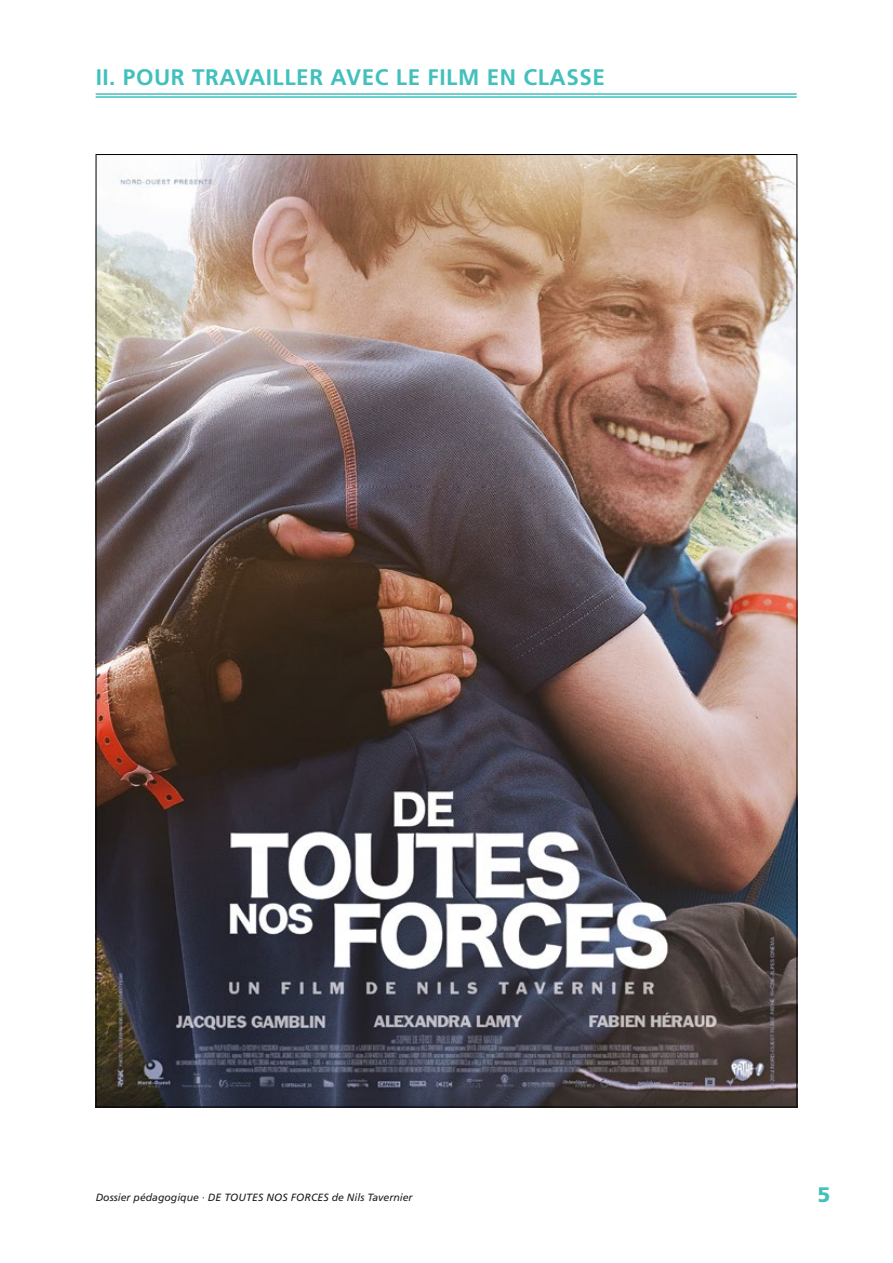
<style>
.page{position:relative;width:893px;height:1263px;background:#fff}
.page>*{position:absolute;margin:0;border:0;box-sizing:border-box;transform-origin:0 0}
.t1{font:700 22.5px "Frutiger LT Pro";letter-spacing:.025em;color:#42c0bd}
.t2{font:900 21px "Frutiger LT Pro";color:#42c0bd}
.t3{font:italic 10.5px "Frutiger LT Pro";color:#231f20}
</style>
<div class="page">
<hr style="left:96px;top:93px;width:701px;height:2px;background:#42c0bd">
<hr style="left:96px;top:96px;width:701px;height:2px;background:#42c0bd">
<img style="left:98px;top:156px;width:697px;height:949px">
<h1 class="t1" style="left:96px;top:64px;width:511px">II. POUR TRAVAILLER AVEC LE FILM EN CLASSE</h1>
<p class="t3" style="left:96px;top:1191px;width:318px">Dossier pédagogique · DE TOUTES NOS FORCES de Nils Tavernier</p>
<h2 class="t2" style="left:817px;top:1182px;width:14px">5</h2>
</div>
